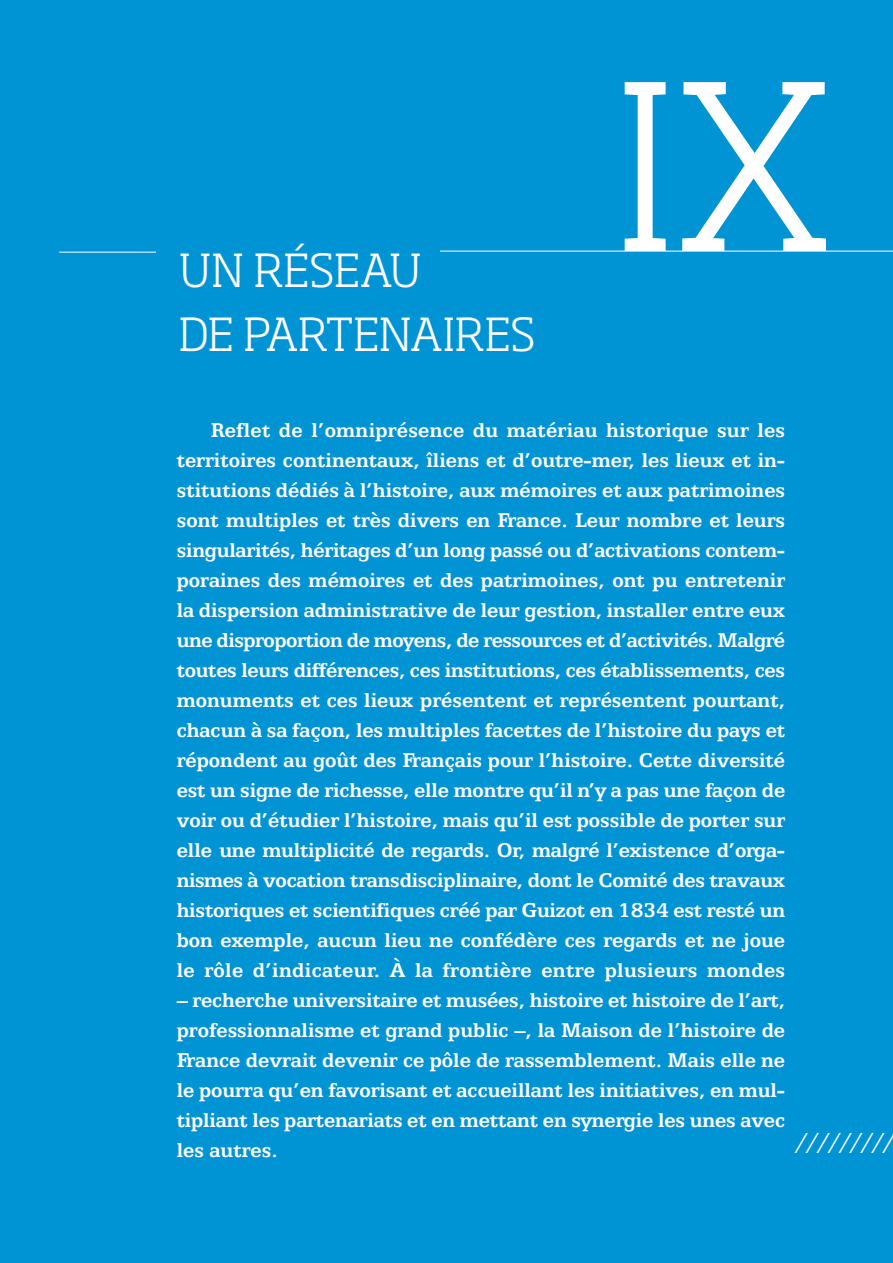
<style>
.page{position:relative;width:893px;height:1263px;background:#0094d5}
.page>*{position:absolute;margin:0;border:0;box-sizing:border-box;transform-origin:0 0}
.t1{font:300 227.25px "Soho Std";color:#fff}
.t2{font:300 45px/63.8px "Soho Std";color:#fff}
.t3{font:italic 300 27px "Soho Gothic Std";color:#fff}
.t4{font:700 22.5px/30px "Egyptian 505 BT";color:#fff;text-align:justify}
</style>
<div class="page">
<hr style="left:440px;top:251px;width:453px;height:1px;background:#fff">
<hr style="left:59px;top:252px;width:97px;height:1px;background:#fff">
<h2 class="t2" style="left:179px;top:243px;width:358px">UN RÉSEAU<br>DE PARTENAIRES</h2>
<h1 class="t1" style="left:614px;top:75px;width:219px">IX</h1>
<p class="t4" style="left:177px;top:417px;width:610px;text-indent:34px">Reflet de l’omniprésence du matériau historique sur les territoires continentaux, îliens et d’outre-mer, les lieux et in&shy;stitutions dédiés à l’histoire, aux mémoires et aux patrimoines sont multiples et très divers en France. Leur nombre et leurs singularités, héritages d’un long passé ou d’activations contem&shy;poraines des mémoires et des patrimoines, ont pu entretenir la dispersion administrative de leur gestion, installer entre eux une disproportion de moyens, de ressources et d’activités. Malgré toutes leurs différences, ces institutions, ces établissements, ces monuments et ces lieux présentent et représentent pourtant, chacun à sa façon, les multiples facettes de l’histoire du pays et répondent au goût des Français pour l’histoire. Cette diversité est un signe de richesse, elle montre qu’il n’y a pas une façon de voir ou d’étudier l’histoire, mais qu’il est possible de porter sur elle une multiplicité de regards. Or, malgré l’existence d’orga&shy;nismes à vocation transdisciplinaire, dont le Comité des travaux historiques et scientifiques créé par Guizot en 1834 est resté un bon exemple, aucun lieu ne confédère ces regards et ne joue le rôle d’indicateur. À la frontière entre plusieurs mondes</p>
<p class="t4" style="left:177px;top:987px;width:610px">– recherche universitaire et musées, histoire et histoire de l’art, professionnalisme et grand public –, la Maison de l’histoire de France devrait devenir ce pôle de rassemblement. Mais elle ne le pourra qu’en favorisant et accueillant les initiatives, en mul&shy;tipliant les partenariats et en mettant en synergie les unes avec les autres.</p>
<p class="t3" style="left:794px;top:1132px;width:100px">/////////</p>
</div>
